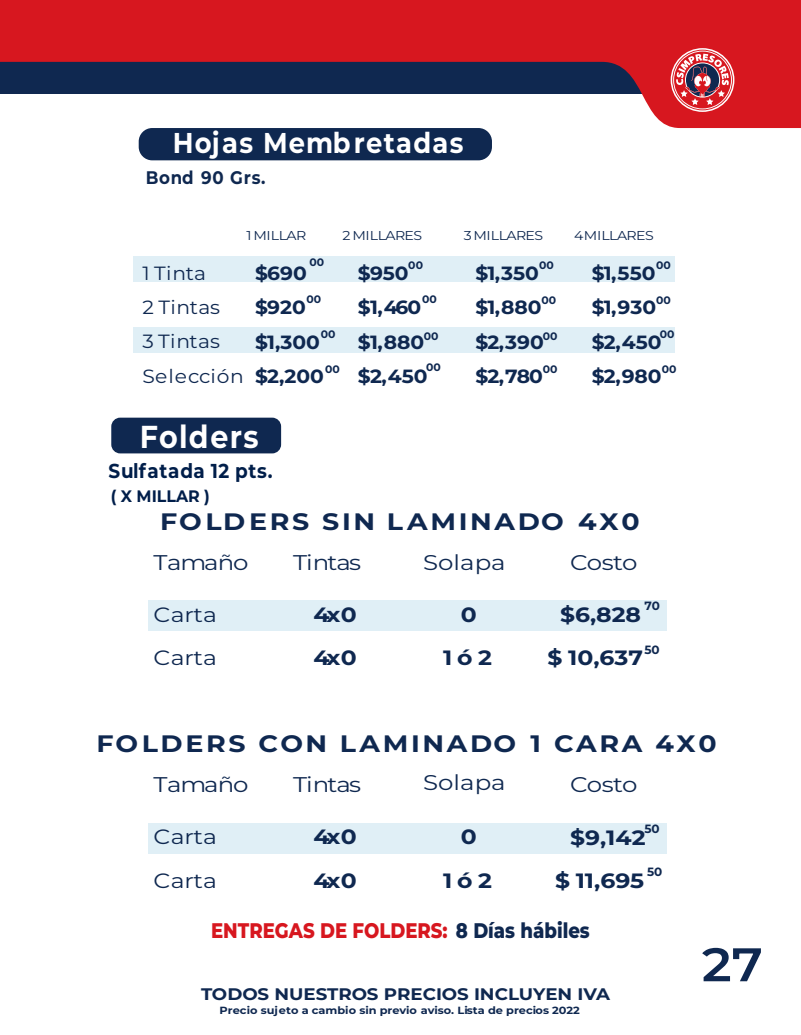
<style>
.page{position:relative;width:801px;height:1035px;background:#fff}
.page>*{position:absolute;margin:0;border:0;box-sizing:border-box;transform-origin:0 0}
.t1{font:600 47px "Montserrat";color:#0f2850;scale:1.09 1}
.t2{font:700 31.75px "Montserrat";letter-spacing:.045em;color:#fff;scale:.9 1}
.t3{font:700 28.75px "Montserrat";letter-spacing:.05em;color:#fff;scale:.9 1}
.t4{font:700 23.75px "Montserrat";letter-spacing:.1em;color:#0f2850;scale:1.13 1}
.t5{font:21.25px "Montserrat";letter-spacing:-.03em;color:#0f2850;scale:1.15 1}
.t6{font:800 21px "Montserrat";color:#d7171f;scale:.86 1}
.t7{font:700 20.75px "Montserrat";color:#0f2850;scale:1.14 1}
.t8{font:20.75px/43.8px "Montserrat";color:#0f2850;scale:1.14 1}
.t9{font:700 20.25px "Montserrat";letter-spacing:.035em;color:#001e4a;scale:.91 1}
.t10{font:700 19px/34.2px "Montserrat";color:#0f2850;scale:1.06 1}
.t11{font:19px/34.2px "Montserrat";letter-spacing:.01em;color:#0f2850;scale:1.06 1}
.t12{font:700 18.25px "Montserrat";letter-spacing:.045em;color:#0f2850;scale:.91 1}
.t13{font:700 16.75px "Montserrat";color:#0f2850;scale:1.09 1}
.t14{font:700 16.5px "Montserrat";color:#001e4a;scale:.95 1}
.t15{font:13px "Montserrat";letter-spacing:-.035em;color:#0f2850;scale:1.1 1}
.t16{font:700 12px "Montserrat";color:#0f2850}
.t17{font:700 10.75px "Montserrat";color:#0f2850}
.t18{font:700 10.5px "Montserrat";color:#0f2850;scale:1.09 1}
.s1{color:#0f2850}
</style>
<div class="page">
<svg style="left:0;top:0;width:801px;height:128px;fill:#d7171f"></svg>
<svg style="left:670px;top:48px;width:64px;height:64px"></svg>
<svg style="left:672px;top:50px;width:61px;height:60px;background:#c45c66"></svg>
<div style="left:133px;top:256px;width:542px;height:26px;background:#e0eff6"></div>
<div style="left:133px;top:326px;width:542px;height:26px;background:#e0eff6"></div>
<div style="left:139px;top:128px;width:353px;height:32px;background:#0f2850;border-radius:13px"></div>
<div style="left:111px;top:418px;width:170px;height:35px;background:#0f2850;border-radius:9px"></div>
<div style="left:149px;top:823px;width:518px;height:30px;background:#e0eff6"></div>
<div style="left:149px;top:600px;width:518px;height:31px;background:#e0eff6"></div>
<h3 class="t3" style="left:173px;top:124px;width:324px">Hojas Membretadas</h3>
<p class="t12" style="left:146px;top:165px;width:133px">Bond 90 Grs.</p>
<p class="t15" style="left:246px;top:226px;width:56px">1 MILLAR</p>
<p class="t15" style="left:342px;top:226px;width:74px">2 MILLARES</p>
<p class="t15" style="left:464px;top:226px;width:74px">3 MILLARES</p>
<p class="t15" style="left:574px;top:226px;width:74px">4MILLARES</p>
<p class="t17" style="left:309px;top:255px;width:16px">00</p>
<p class="t17" style="left:306px;top:292px;width:16px">00</p>
<p class="t17" style="left:321px;top:327px;width:16px">00</p>
<p class="t17" style="left:325px;top:361px;width:16px">00</p>
<p class="t17" style="left:426px;top:360px;width:16px">00</p>
<p class="t17" style="left:408px;top:258px;width:16px">00</p>
<p class="t17" style="left:539px;top:258px;width:16px">00</p>
<p class="t17" style="left:656px;top:258px;width:16px">00</p>
<p class="t17" style="left:656px;top:293px;width:16px">00</p>
<p class="t17" style="left:660px;top:327px;width:16px">00</p>
<p class="t17" style="left:662px;top:361px;width:16px">00</p>
<p class="t11" style="left:142px;top:255px;width:97px">1 Tinta<br>2 Tintas<br>3 Tintas<br>Selección</p>
<p class="t10" style="left:255px;top:255px;width:66px">$690 $920 $1,300 $2,200</p>
<p class="t10" style="left:358px;top:255px;width:67px">$950 $1,460 $1,880 $2,450</p>
<p class="t10" style="left:475px;top:255px;width:66px">$1,350 $1,880 $2,390 $2,780</p>
<p class="t10" style="left:592px;top:255px;width:67px">$1,550 $1,930 $2,450 $2,980</p>
<p class="t17" style="left:422px;top:292px;width:16px">00</p>
<p class="t17" style="left:541px;top:293px;width:16px">00</p>
<p class="t17" style="left:543px;top:328px;width:16px">00</p>
<p class="t17" style="left:543px;top:361px;width:16px">00</p>
<p class="t17" style="left:424px;top:328px;width:16px">00</p>
<h2 class="t2" style="left:140px;top:416px;width:133px">Folders</h2>
<p class="t9" style="left:108px;top:458px;width:182px">Sulfatada 12 pts.</p>
<p class="t14" style="left:111px;top:485px;width:106px">( X MILLAR )</p>
<p class="t4" style="left:160px;top:506px;width:426px">FOLDERS SIN LAMINADO 4X0</p>
<p class="t5" style="left:154px;top:548px;width:84px">Tamaño</p>
<p class="t5" style="left:293px;top:548px;width:61px">Tintas</p>
<p class="t5" style="left:570px;top:548px;width:60px">Costo</p>
<p class="t8" style="left:154px;top:592px;width:57px">Carta<br>Carta</p>
<p class="t7" style="left:313px;top:600px;width:40px">4x0</p>
<p class="t5" style="left:423px;top:548px;width:73px">Solapa</p>
<p class="t7" style="left:560px;top:601px;width:73px">$6,828</p>
<p class="t16" style="left:644px;top:598px;width:17px">70</p>
<p class="t16" style="left:644px;top:641px;width:17px">50</p>
<p class="t7" style="left:461px;top:600px;width:15px">0</p>
<p class="t7" style="left:313px;top:644px;width:40px">4x0</p>
<p class="t7" style="left:547px;top:644px;width:85px">$ 10,637</p>
<p class="t7" style="left:443px;top:644px;width:44px">1ó2</p>
<p class="t4" style="left:96px;top:728px;width:550px">FOLDERS CON LAMINADO 1 CARA 4X0</p>
<p class="t5" style="left:423px;top:768px;width:73px">Solapa</p>
<p class="t5" style="left:154px;top:770px;width:84px">Tamaño</p>
<p class="t5" style="left:293px;top:770px;width:61px">Tintas</p>
<p class="t5" style="left:570px;top:770px;width:60px">Costo</p>
<p class="t8" style="left:154px;top:814px;width:57px">Carta<br>Carta</p>
<p class="t7" style="left:313px;top:823px;width:40px">4x0</p>
<p class="t7" style="left:570px;top:823px;width:68px">$9,142</p>
<p class="t16" style="left:644px;top:820px;width:17px">50</p>
<p class="t16" style="left:647px;top:864px;width:17px">50</p>
<p class="t7" style="left:461px;top:823px;width:15px">0</p>
<p class="t7" style="left:313px;top:866px;width:40px">4x0</p>
<p class="t7" style="left:555px;top:866px;width:80px">$ 11,695</p>
<p class="t7" style="left:443px;top:866px;width:44px">1ó2</p>
<p class="t6" style="left:211px;top:916px;width:442px">ENTREGAS DE FOLDERS: <span class="s1">8 Días hábiles</span></p>
<p class="t13" style="left:201px;top:982px;width:377px">TODOS NUESTROS PRECIOS INCLUYEN IVA</p>
<p class="t18" style="left:220px;top:1003px;width:332px">Precio sujeto a cambio sin previo aviso. Lista de precios 2022</p>
<h1 class="t1" style="left:702px;top:933px;width:57px">27</h1>
</div>
